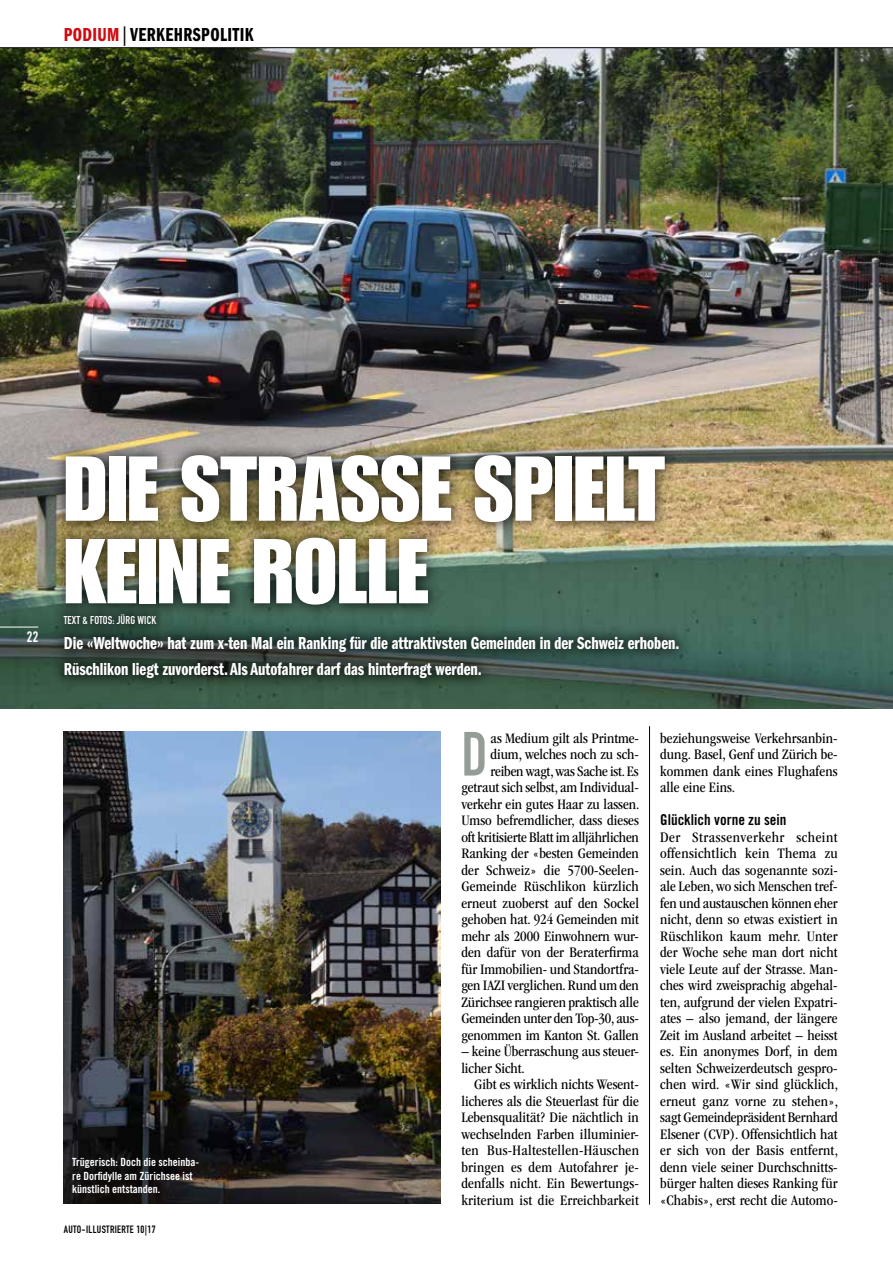
<style>
.page{position:relative;width:893px;height:1263px;background:#fff}
.page>*{position:absolute;margin:0;border:0;box-sizing:border-box;transform-origin:0 0}
.t1{font:90px/82.5px "Impact LT Std";color:#fff}
.t2{font:61.35px "DIN Engschrift Std";color:#949e96}
.t3{font:19.5px "ITC Franklin Gothic Std Dm Cp";letter-spacing:.02em;color:#000}
.t4{font:18px/25.5px "ITC Franklin Gothic Std Dm Cp";color:#fff}
.t5{font:condensed 15px/16.5px "ITC Garamond Std";letter-spacing:-.005em;color:#000;text-align:justify}
.t6{font:15px "Trade Gothic LT Std Bd Cn 20";color:#000}
.t7{font:15px "DIN Engschrift Std";color:#fff}
.t8{font:11.25px/13.5px "Trade Gothic LT Std Bd Cn 20";color:#fff}
.t9{font:11.25px "DIN Engschrift Std";letter-spacing:.01em;color:#fff}
.t10{font:10.5px "DIN Engschrift Std";letter-spacing:.03em;color:#000}
.s1{color:#d20a11}
.s2{font-family:"ITC Franklin Gothic Std Bk Cp"}
</style>
<div class="page">
<img style="left:0;top:48px;width:893px;height:660px">
<div style="left:53px;top:442px;width:625px;height:176px;background:#000;opacity:.75"></div>
<div style="left:51px;top:601px;width:641px;height:90px;background:#000;opacity:.75"></div>
<hr style="left:649px;top:726px;width:1px;height:478px;background:#000">
<img style="left:64px;top:732px;width:376px;height:471px">
<hr style="left:0;top:627px;width:38px;height:1px;background:#fff">
<hr style="left:0;top:47px;width:893px;height:1px;background:#000">
<h3 class="t3" style="left:64px;top:24px;width:192px"><span class="s1">PODIUM</span><span class="s2">|</span>VERKEHRSPOLITIK</h3>
<p class="t7" style="left:27px;top:628px;width:13px">22</p>
<h1 class="t1" style="left:64px;top:446px;width:603px">DIE STRASSE SPIELT<br>KEINE ROLLE</h1>
<p class="t9" style="left:64px;top:613px;width:94px">TEXT &amp; FOTOS: JÜRG WICK</p>
<p class="t4" style="left:64px;top:631px;width:617px">Die «Weltwoche» hat zum x-ten Mal ein Ranking für die attraktivsten Gemeinden in der Schweiz erhoben.<br>Rüschlikon liegt zuvorderst. Als Autofahrer darf das hinterfragt werden.</p>
<p class="t8" style="left:72px;top:1155px;width:128px">Trügerisch: Doch die scheinba&shy;re Dorfidylle am Zürichsee ist künstlich entstanden.</p>
<p class="t10" style="left:64px;top:1223px;width:93px">AUTO-ILLUSTRIERTE 10|17</p>
<h2 class="t2" style="left:461px;top:718px;width:28px">D</h2>
<p class="t5" style="left:461px;top:730px;width:179px;text-align:right">as Medium gilt als Printme&shy;dium, welches noch zu sch&shy;reiben wagt, was Sache ist. Es getraut sich selbst, am Individual&shy;verkehr ein gutes Haar zu lassen.<br>Umso befremdlicher, dass dieses oft kritisierte Blatt im alljährlichen<br>Ranking der «besten Gemeinden der Schweiz» die 5700-Seelen-<br>Gemeinde Rüschlikon kürzlich erneut zuoberst auf den Sockel gehoben hat. 924 Gemeinden mit mehr als 2000 Einwohnern wur&shy;den dafür von der Beraterfirma für Immobilien- und Standortfra&shy;gen IAZI verglichen. Rund um den<br>Zürichsee rangieren praktisch alle<br>Gemeinden unter den Top-30, aus&shy;genommen im Kanton St. Gallen</p>
<p class="t5" style="left:461px;top:1043px;width:179px">– keine Überraschung aus steuer&shy;licher Sicht.</p>
<p class="t5" style="left:461px;top:1076px;width:179px;text-indent:13px">Gibt es wirklich nichts Wesent&shy;licheres als die Steuerlast für die Lebensqualität? Die nächtlich in wechselnden Farben illuminier&shy;ten Bus-Haltestellen-Häuschen bringen es dem Autofahrer je&shy;denfalls nicht. Ein Bewertungs&shy;kriterium ist die Erreichbarkeit</p>
<p class="t5" style="left:660px;top:730px;width:179px">beziehungsweise Verkehrsanbin&shy;dung. Basel, Genf und Zürich be&shy;kommen dank eines Flughafens alle eine Eins.</p>
<p class="t6" style="left:660px;top:811px;width:128px">Glücklich vorne zu sein</p>
<p class="t5" style="left:660px;top:829px;width:179px">Der Strassenverkehr scheint offensichtlich kein Thema zu sein. Auch das sogenannte sozi&shy;ale Leben, wo sich Menschen tref&shy;fen und austauschen können eher nicht, denn so etwas existiert in Rüschlikon kaum mehr. Unter der Woche sehe man dort nicht viele Leute auf der Strasse. Man&shy;ches wird zweisprachig abgehal&shy;ten, aufgrund der vielen Expatri&shy;ates – also jemand, der längere Zeit im Ausland arbeitet – heisst es. Ein anonymes Dorf, in dem selten Schweizerdeutsch gespro&shy;chen wird. «Wir sind glücklich, erneut ganz vorne zu stehen», sagt Gemeindepräsident Bernhard Elsener (CVP). Offensichtlich hat er sich von der Basis entfernt, denn viele seiner Durchschnitts&shy;bürger halten dieses Ranking für «Chabis», erst recht die Automo-</p>
</div>
